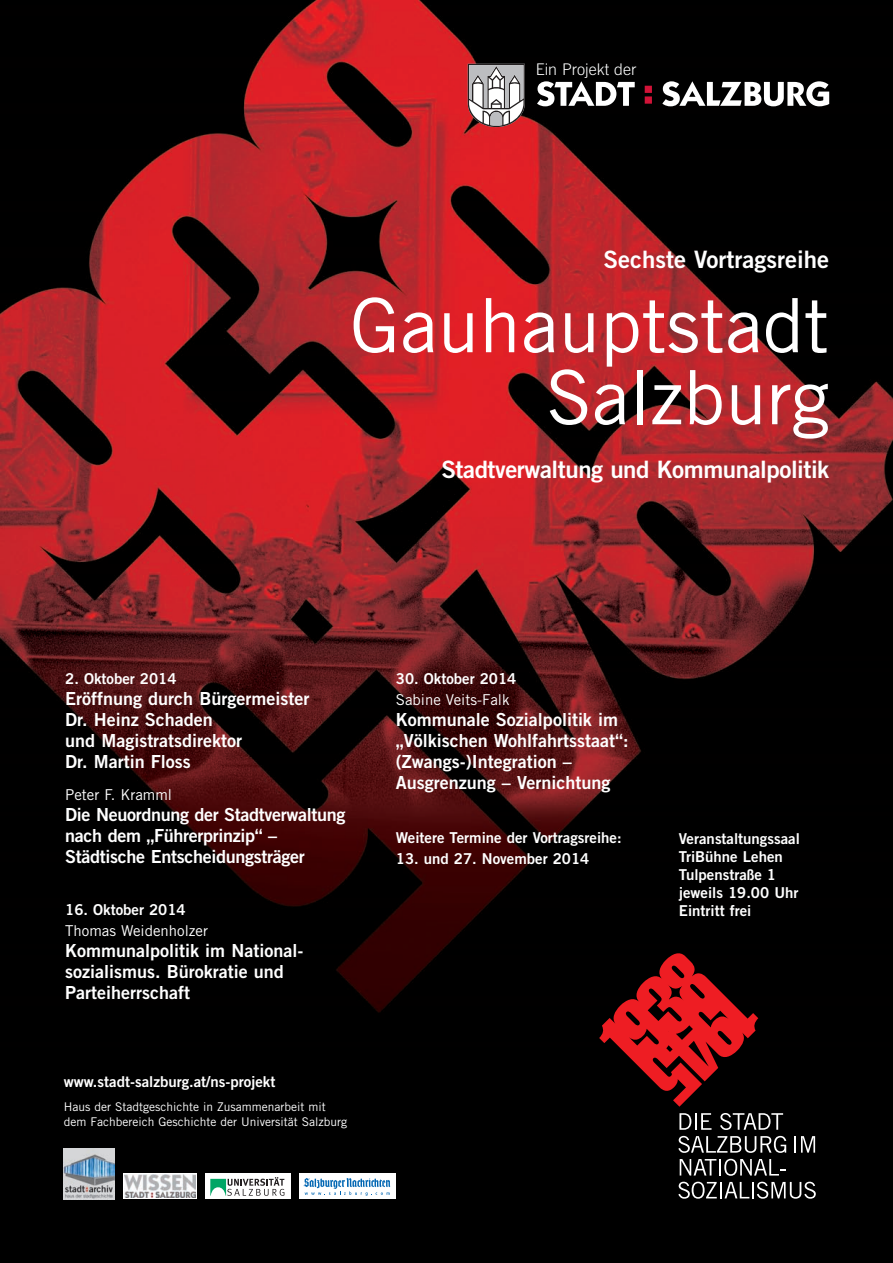
<style>
.page{position:relative;width:893px;height:1263px;background:#000}
.page>*{position:absolute;margin:0;border:0;box-sizing:border-box;transform-origin:0 0}
.t1{font:75px/72px "Trade Gothic";color:#fff;text-align:right}
.t2{font:24px "Trade Gothic Bold Two";letter-spacing:-.02em;color:#fff}
.t3{font:24px "Trade Gothic Bold Two";color:#fff}
.t4{font:18px/21px "Trade Gothic Bold Two";color:#fff}
.t5{font:18px/21px "Trade Gothic Bold Two";letter-spacing:-.02em;color:#fff}
.t6{font:300 16.05px "Trade Gothic";color:#fff}
.t7{font:15px/18px "Trade Gothic Bold Two";color:#fff}
.t8{font:15px "Trade Gothic";color:#fff}
.t9{font:12px/15px "Trade Gothic";color:#fff}
</style>
<div class="page">
<img style="left:0;top:0;width:893px;height:1019px">
<svg style="left:679px;top:1113px;width:32px;height:17px"></svg>
<svg style="left:720px;top:1113px;width:63px;height:17px"></svg>
<svg style="left:678px;top:1136px;width:108px;height:17px"></svg>
<svg style="left:794px;top:1136px;width:21px;height:17px"></svg>
<svg style="left:678px;top:1182px;width:138px;height:17px"></svg>
<svg style="left:599px;top:953px;width:159px;height:154px"></svg>
<svg style="left:680px;top:1159px;width:106px;height:17px"></svg>
<svg style="left:468px;top:64px;width:57px;height:63px;background:#b2a7a8"></svg>
<svg style="left:537px;top:81px;width:98px;height:25px"></svg>
<svg style="left:645px;top:86px;width:7px;height:18px"></svg>
<svg style="left:662px;top:81px;width:167px;height:25px"></svg>
<svg style="left:123px;top:1174px;width:74px;height:25px"></svg>
<img style="left:125px;top:1175px;width:70px;height:22px">
<img style="left:64px;top:1148px;width:51px;height:51px">
<div style="left:206px;top:1174px;width:85px;height:25px;background:#fff"></div>
<svg style="left:210px;top:1177px;width:74px;height:19px"></svg>
<div style="left:299px;top:1174px;width:97px;height:25px;background:#fff"></div>
<svg style="left:303px;top:1178px;width:87px;height:18px"></svg>
<p class="t6" style="left:536px;top:64px;width:102px">Ein Projekt der</p>
<h2 class="t3" style="left:603px;top:251px;width:227px">Sechste Vortragsreihe</h2>
<h1 class="t1" style="left:350px;top:296px;width:481px">Gauhauptstadt<br>Salzburg</h1>
<h2 class="t2" style="left:441px;top:461px;width:389px">Stadtverwaltung und Kommunalpolitik</h2>
<p class="t7" style="left:65px;top:671px;width:113px">2. Oktober 2014</p>
<p class="t4" style="left:65px;top:690px;width:246px">Eröffnung durch Bürgermeister<br>Dr. Heinz Schaden<br>und Magistratsdirektor<br>Dr. Martin Floss</p>
<p class="t8" style="left:65px;top:789px;width:108px">Peter F. Kramml</p>
<p class="t5" style="left:65px;top:805px;width:282px">Die Neuordnung der Stadtverwaltung nach dem „Führerprinzip“ –<br>Städtische Entscheidungsträger</p>
<p class="t7" style="left:65px;top:902px;width:122px">16. Oktober 2014</p>
<p class="t8" style="left:65px;top:925px;width:144px">Thomas Weidenholzer</p>
<p class="t4" style="left:65px;top:942px;width:240px">Kommunalpolitik im National&shy;sozialismus. Bürokratie und<br>Parteiherrschaft</p>
<p class="t7" style="left:396px;top:671px;width:122px">30. Oktober 2014</p>
<p class="t8" style="left:396px;top:694px;width:115px">Sabine Veits-Falk</p>
<p class="t4" style="left:396px;top:711px;width:234px">Kommunale Sozialpolitik im „Völkischen Wohlfahrtsstaat“: (Zwangs-)Integration –<br>Ausgrenzung – Vernichtung</p>
<p class="t7" style="left:396px;top:829px;width:227px">Weitere Termine der Vortragsreihe:</p>
<p class="t7" style="left:396px;top:850px;width:195px">13. und 27. November 2014</p>
<p class="t7" style="left:679px;top:830px;width:123px">Veranstaltungssaal<br>TriBühne Lehen<br>Tulpenstraße 1 jeweils 19.00 Uhr<br>Eintritt frei</p>
<p class="t7" style="left:64px;top:1074px;width:213px">www.stadt-salzburg.at/ns-projekt</p>
<p class="t9" style="left:64px;top:1101px;width:285px">Haus der Stadtgeschichte in Zusammenarbeit mit dem Fachbereich Geschichte der Universität Salzburg</p>
</div>
